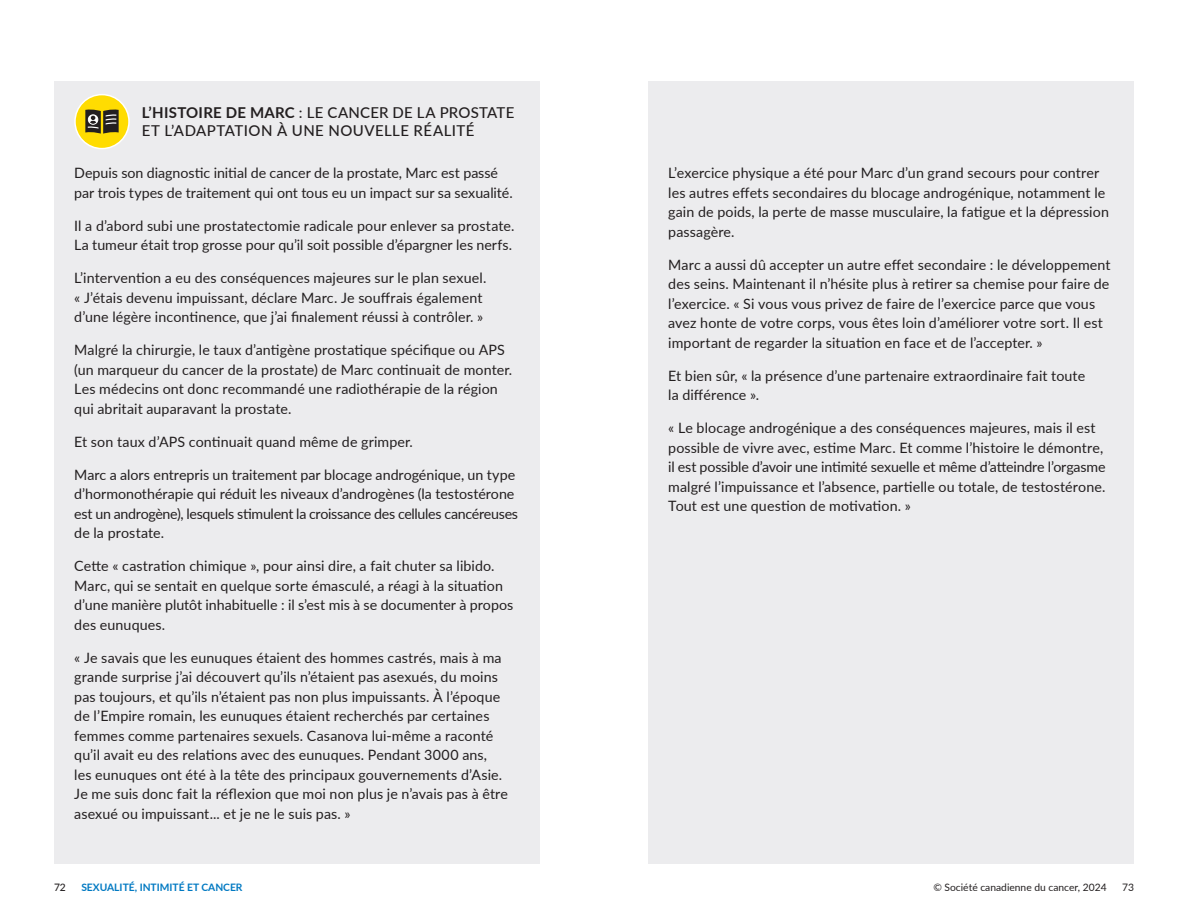
<style>
.page{position:relative;width:1188px;height:918px;background:#fff}
.page>*{position:absolute;margin:0;border:0;box-sizing:border-box;transform-origin:0 0}
.STORY_Heading_-_2_lines{font:500 15px/18px "Lato";letter-spacing:.025em;color:#231f20}
.STORY_Body_Copy{font:14.25px/19.5px "Lato";letter-spacing:.005em;color:#231f20}
.t1{font:10.2px "Lato";color:#231f20}
.t2{font:700 10.2px "Lato";color:#0079c2}
.t3{font:500 10.2px "Lato";color:#231f20}
.s1{font-weight:700}
</style>
<div class="page">
<div style="left:54px;top:81px;width:486px;height:783px;background:#ececee"></div>
<svg style="left:74px;top:94px;width:56px;height:55px"></svg>
<div style="left:648px;top:81px;width:486px;height:783px;background:#ececee"></div>
<p class="STORY_Heading_-_2_lines" style="left:142px;top:103px;width:374px"><span class="s1">L’HISTOIRE DE MARC</span> : LE CANCER DE LA PROSTATE<br>ET L’ADAPTATION À UNE NOUVELLE RÉALITÉ</p>
<p class="STORY_Body_Copy" style="left:74px;top:163px;width:440px">Depuis son diagnostic initial de cancer de la prostate, Marc est passé par trois types de traitement qui ont tous eu un impact sur sa sexualité.</p>
<p class="STORY_Body_Copy" style="left:74px;top:215px;width:442px">Il a d’abord subi une prostatectomie radicale pour enlever sa prostate.<br>La tumeur était trop grosse pour qu’il soit possible d’épargner les nerfs.</p>
<p class="STORY_Body_Copy" style="left:74px;top:268px;width:414px">L’intervention a eu des conséquences majeures sur le plan sexuel. « J’étais devenu impuissant, déclare Marc. Je souffrais également d’une légère incontinence, que j’ai finalement réussi à contrôler. »</p>
<p class="STORY_Body_Copy" style="left:74px;top:340px;width:439px">Malgré la chirurgie, le taux d’antigène prostatique spécifique ou APS (un marqueur du cancer de la prostate) de Marc continuait de monter.<br>Les médecins ont donc recommandé une radiothérapie de la région qui abritait auparavant la prostate.</p>
<p class="STORY_Body_Copy" style="left:74px;top:431px;width:340px">Et son taux d’APS continuait quand même de grimper.</p>
<p class="STORY_Body_Copy" style="left:74px;top:464px;width:445px">Marc a alors entrepris un traitement par blocage androgénique, un type d’hormonothérapie qui réduit les niveaux d’androgènes (la testostérone est un androgène), lesquels stimulent la croissance des cellules cancéreuses de la prostate.</p>
<p class="STORY_Body_Copy" style="left:74px;top:556px;width:440px">Cette « castration chimique », pour ainsi dire, a fait chuter sa libido.<br>Marc, qui se sentait en quelque sorte émasculé, a réagi à la situation d’une manière plutôt inhabituelle : il s’est mis à se documenter à propos des eunuques.</p>
<p class="STORY_Body_Copy" style="left:74px;top:647px;width:435px">« Je savais que les eunuques étaient des hommes castrés, mais à ma grande surprise j’ai découvert qu’ils n’étaient pas asexués, du moins pas toujours, et qu’ils n’étaient pas non plus impuissants. À l’époque de l’Empire romain, les eunuques étaient recherchés par certaines femmes comme partenaires sexuels. Casanova lui-même a raconté qu’il avait eu des relations avec des eunuques. Pendant 3000 ans, les eunuques ont été à la tête des principaux gouvernements d’Asie.<br>Je me suis donc fait la réflexion que moi non plus je n’avais pas à être asexué ou impuissant... et je ne le suis pas. »</p>
<p class="STORY_Body_Copy" style="left:668px;top:163px;width:442px">L’exercice physique a été pour Marc d’un grand secours pour contrer les autres effets secondaires du blocage androgénique, notamment le gain de poids, la perte de masse musculaire, la fatigue et la dépression passagère.</p>
<p class="STORY_Body_Copy" style="left:668px;top:254px;width:444px">Marc a aussi dû accepter un autre effet secondaire : le développement des seins. Maintenant il n’hésite plus à retirer sa chemise pour faire de l’exercice. « Si vous vous privez de faire de l’exercice parce que vous avez honte de votre corps, vous êtes loin d’améliorer votre sort. Il est important de regarder la situation en face et de l’accepter. »</p>
<p class="STORY_Body_Copy" style="left:668px;top:365px;width:418px">Et bien sûr, « la présence d’une partenaire extraordinaire fait toute la différence ».</p>
<p class="STORY_Body_Copy" style="left:668px;top:418px;width:439px">« Le blocage androgénique a des conséquences majeures, mais il est possible de vivre avec, estime Marc. Et comme l’histoire le démontre, il est possible d’avoir une intimité sexuelle et même d’atteindre l’orgasme malgré l’impuissance et l’absence, partielle ou totale, de testostérone.<br>Tout est une question de motivation. »</p>
<p class="t3" style="left:54px;top:880px;width:13px">72</p>
<p class="t2" style="left:81px;top:880px;width:163px">SEXUALITÉ, INTIMITÉ ET CANCER</p>
<p class="t1" style="left:933px;top:880px;width:175px">© Société canadienne du cancer, 2024</p>
<p class="t1" style="left:1122px;top:880px;width:13px">73</p>
</div>
